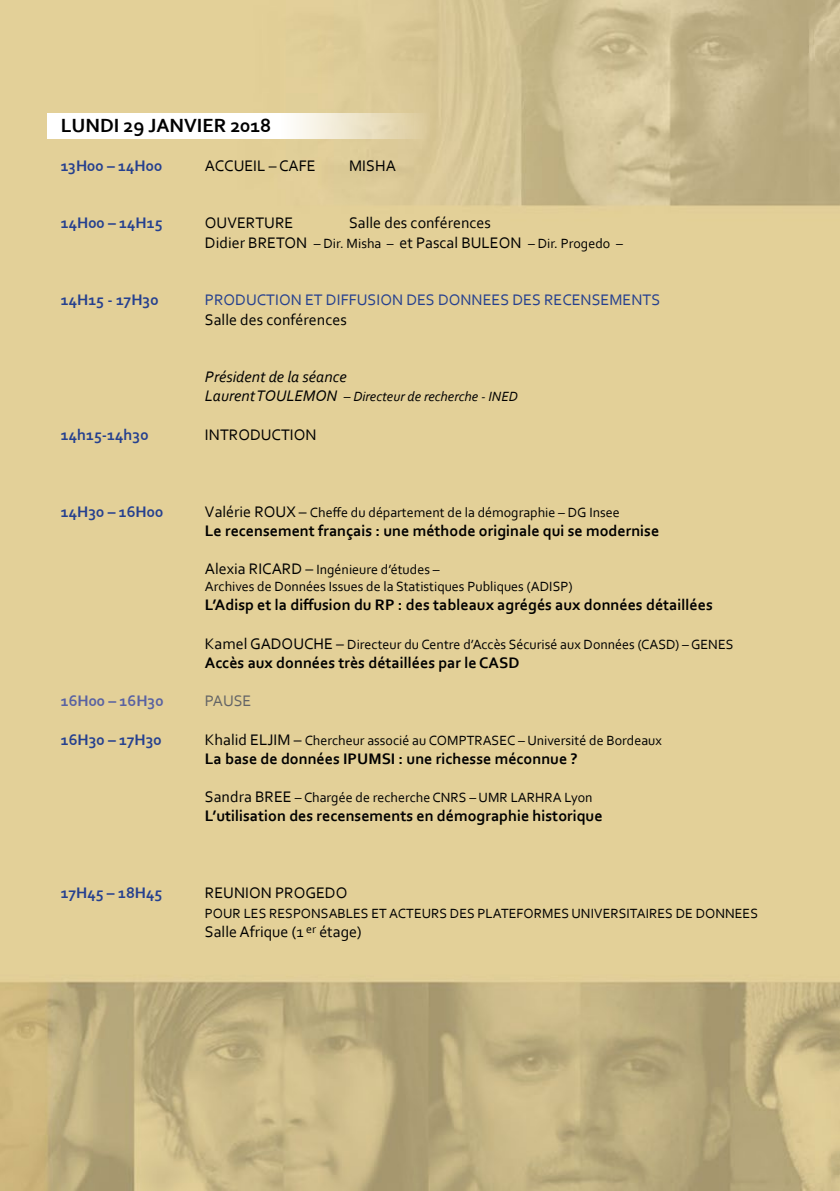
<style>
.page{position:relative;width:840px;height:1191px;background:#fff}
.page>*{position:absolute;margin:0;border:0;box-sizing:border-box;transform-origin:0 0}
.t1{font:700 20px "Corbel";color:#000}
.t2{font:700 16px "Corbel";color:#000}
.t3{font:16px/19.2px "Corbel";color:#000}
.t4{font:700 16px "Corbel";color:#25408f}
.t5{font:16px "Corbel";color:#25408f}
.t6{font:italic 16px "Corbel";color:#000}
.t7{font:700 16px "Corbel";color:#5962a2}
.t8{font:16px "Corbel";color:#636466}
.t9{font:14px/16.8px "Corbel";color:#000}
.t10{font:italic 14px "Corbel";color:#000}
.s1{font-size:14px}
.s2{font-size:16px}
</style>
<div class="page">
<img style="left:0;top:0;width:839px;height:1191px">
<svg style="left:47px;top:113px;width:390px;height:26px"></svg>
<h1 class="t1" style="left:61px;top:113px;width:212px">LUNDI 29 JANVIER 2018</h1>
<p class="t4" style="left:61px;top:156px;width:103px">13H00 – 14H00</p>
<p class="t3" style="left:205px;top:155px;width:112px">ACCUEIL – CAFE</p>
<p class="t3" style="left:349px;top:155px;width:48px">MISHA</p>
<p class="t3" style="left:205px;top:213px;width:419px;text-indent:144px">Salle des conférences<br>Didier BRETON <span class="s1">– Dir. Misha –</span> et Pascal BULEON <span class="s1">– Dir. Progedo –</span></p>
<p class="t4" style="left:61px;top:213px;width:103px">14H00 – 14H15</p>
<p class="t3" style="left:205px;top:213px;width:90px">OUVERTURE</p>
<p class="t4" style="left:61px;top:290px;width:99px">14H15 - 17H30</p>
<p class="t5" style="left:205px;top:290px;width:456px">PRODUCTION ET DIFFUSION DES DONNEES DES RECENSEMENTS</p>
<p class="t3" style="left:205px;top:309px;width:143px">Salle des conférences</p>
<p class="t6" style="left:205px;top:367px;width:143px">Président de la séance</p>
<p class="t10" style="left:205px;top:388px;width:314px"><span class="s2">Laurent TOULEMON</span> – Directeur de recherche - INED</p>
<p class="t4" style="left:61px;top:424px;width:89px">14h15-14h30</p>
<p class="t3" style="left:205px;top:424px;width:113px">INTRODUCTION</p>
<p class="t4" style="left:61px;top:501px;width:104px">14H30 – 16H00</p>
<p class="t9" style="left:205px;top:503px;width:416px"><span class="s2">Valérie ROUX –</span> Cheffe du département de la démographie – DG Insee</p>
<p class="t2" style="left:205px;top:520px;width:455px">Le recensement français : une méthode originale qui se modernise</p>
<p class="t9" style="left:205px;top:561px;width:369px"><span class="s2">Alexia RICARD –</span> Ingénieure d’études –<br>Archives de Données Issues de la Statistiques Publiques (ADISP)</p>
<p class="t2" style="left:205px;top:595px;width:509px">L’Adisp et la diffusion du RP : des tableaux agrégés aux données détaillées</p>
<p class="t9" style="left:205px;top:635px;width:529px"><span class="s2">Kamel GADOUCHE –</span> Directeur du Centre d’Accès Sécurisé aux Données (CASD) – GENES</p>
<p class="t2" style="left:205px;top:652px;width:316px">Accès aux données très détaillées par le CASD</p>
<p class="t7" style="left:61px;top:691px;width:104px">16H00 – 16H30</p>
<p class="t8" style="left:205px;top:691px;width:48px">PAUSE</p>
<p class="t4" style="left:61px;top:729px;width:102px">16H30 – 17H30</p>
<p class="t9" style="left:205px;top:731px;width:458px"><span class="s2">Khalid ELJIM –</span> Chercheur associé au COMPTRASEC – Université de Bordeaux</p>
<p class="t2" style="left:205px;top:748px;width:374px">La base de données IPUMSI : une richesse méconnue ?</p>
<p class="t9" style="left:205px;top:789px;width:389px"><span class="s2">Sandra BREE</span> – Chargée de recherche CNRS – UMR LARHRA Lyon</p>
<p class="t2" style="left:205px;top:806px;width:399px">L’utilisation des recensements en démographie historique</p>
<p class="t4" style="left:61px;top:883px;width:103px">17H45 – 18H45</p>
<p class="t3" style="left:205px;top:883px;width:144px">REUNION PROGEDO</p>
<p class="t9" style="left:205px;top:904px;width:554px">POUR LES RESPONSABLES ET ACTEURS DES PLATEFORMES UNIVERSITAIRES DE DONNEES</p>
<p class="t3" style="left:205px;top:921px;width:158px">Salle Afrique (1 <sup>er</sup> étage)</p>
</div>
